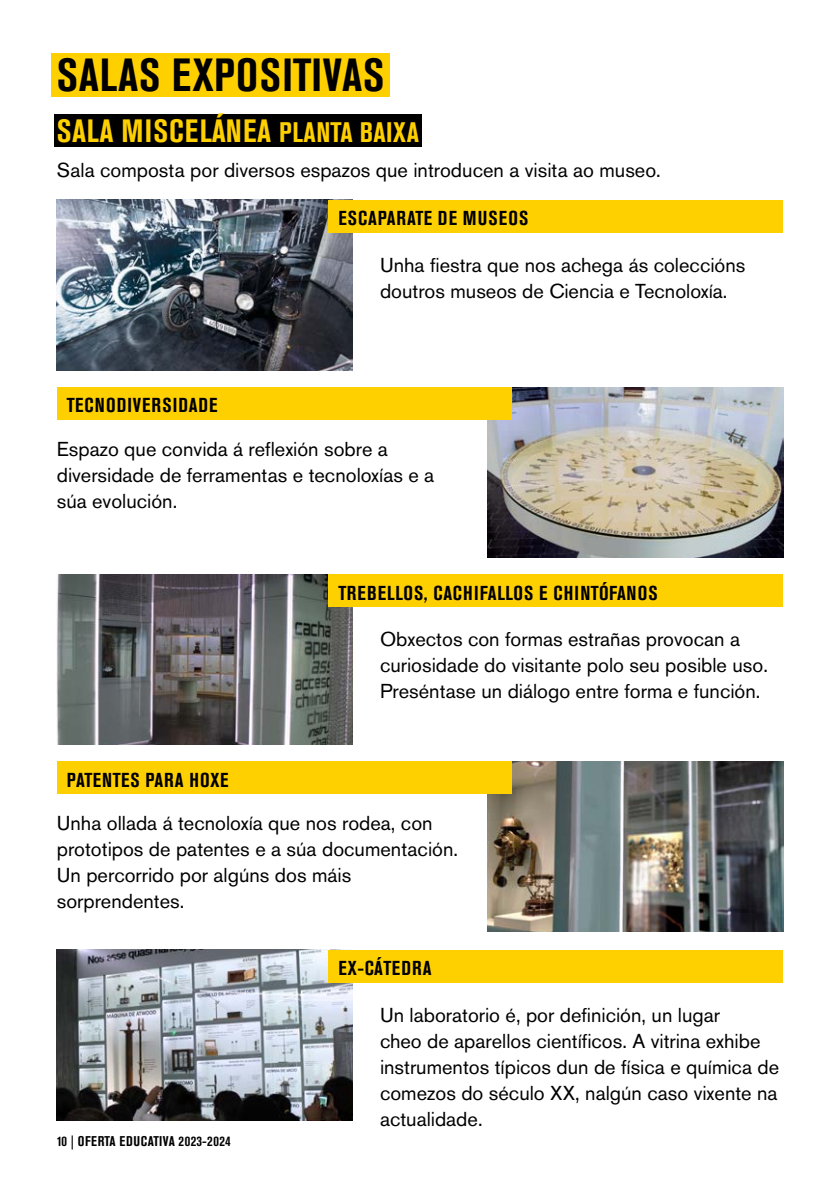
<style>
.page{position:relative;width:840px;height:1191px;background:#fff}
.page>*{position:absolute;margin:0;border:0;box-sizing:border-box;transform-origin:0 0}
.titulo_seccion{font:700 condensed 46px "Akzidenz Grotesk BE";letter-spacing:.02em;color:#000}
.titulo_amarillo{font:700 condensed 32px "Akzidenz Grotesk BE";letter-spacing:.03em;color:#ffd000}
.t1{font:20px/26px "Akzidenz Grotesk BE";color:#000}
.t2{font:700 condensed 20px "Akzidenz Grotesk BE";letter-spacing:.05em;color:#000}
.t3{font:700 condensed 20px "Akzidenz Grotesk BE";letter-spacing:.02em;color:#000}
.t4{font:700 condensed 14px "Akzidenz Grotesk BE";letter-spacing:.03em;color:#000}
.s1{font-size:28px}
</style>
<div class="page">
<div style="left:54px;top:115px;width:367px;height:32px;background:#000"></div>
<img style="left:57px;top:200px;width:295px;height:170px">
<div style="left:328px;top:200px;width:454px;height:33px;background:#ffd000"></div>
<img style="left:487px;top:387px;width:295px;height:170px">
<div style="left:57px;top:387px;width:454px;height:33px;background:#ffd000"></div>
<img style="left:57px;top:574px;width:295px;height:170px">
<div style="left:328px;top:574px;width:454px;height:33px;background:#ffd000"></div>
<img style="left:487px;top:761px;width:295px;height:170px">
<div style="left:57px;top:761px;width:454px;height:33px;background:#ffd000"></div>
<img style="left:57px;top:950px;width:295px;height:170px">
<div style="left:328px;top:950px;width:454px;height:32px;background:#ffd000"></div>
<div style="left:51px;top:54px;width:339px;height:43px;background:#ffd000"></div>
<p class="titulo_seccion" style="left:57px;top:49px;width:329px">SALAS EXPOSITIVAS</p>
<p class="titulo_amarillo" style="left:57px;top:112px;width:363px">SALA MISCELÁNEA <span class="s1">PLANTA BAIXA</span></p>
<p class="t1" style="left:57px;top:157px;width:605px">Sala composta por diversos espazos que introducen a visita ao museo.</p>
<p class="t2" style="left:338px;top:207px;width:191px">ESCAPARATE DE MUSEOS</p>
<p class="t2" style="left:67px;top:394px;width:152px">TECNODIVERSIDADE</p>
<p class="t1" style="left:380px;top:252px;width:367px">Unha fiestra que nos achega ás coleccións doutros museos de Ciencia e Tecnoloxía.</p>
<p class="t1" style="left:57px;top:436px;width:379px">Espazo que convida á reflexión sobre a diversidade de ferramentas e tecnoloxías e a súa evolución.</p>
<p class="t2" style="left:338px;top:581px;width:320px">TREBELLOS, CACHIFALLOS E CHINTÓFANOS</p>
<p class="t3" style="left:67px;top:768px;width:163px">PATENTES PARA HOXE</p>
<p class="t1" style="left:380px;top:626px;width:389px">Obxectos con formas estrañas provocan a curiosidade do visitante polo seu posible uso.<br>Preséntase un diálogo entre forma e función.</p>
<p class="t1" style="left:57px;top:810px;width:402px">Unha ollada á tecnoloxía que nos rodea, con prototipos de patentes e a súa documentación.<br>Un percorrido por algúns dos máis sorprendentes.</p>
<p class="t2" style="left:338px;top:957px;width:94px">EX-CÁTEDRA</p>
<p class="t4" style="left:57px;top:1133px;width:175px">10 | OFERTA EDUCATIVA 2023-2024</p>
<p class="t1" style="left:380px;top:1001px;width:400px">Un laboratorio é, por definición, un lugar<br>cheo de aparellos científicos. A vitrina exhibe instrumentos típicos dun de física e química de comezos do século XX, nalgún caso vixente na actualidade.</p>
</div>
